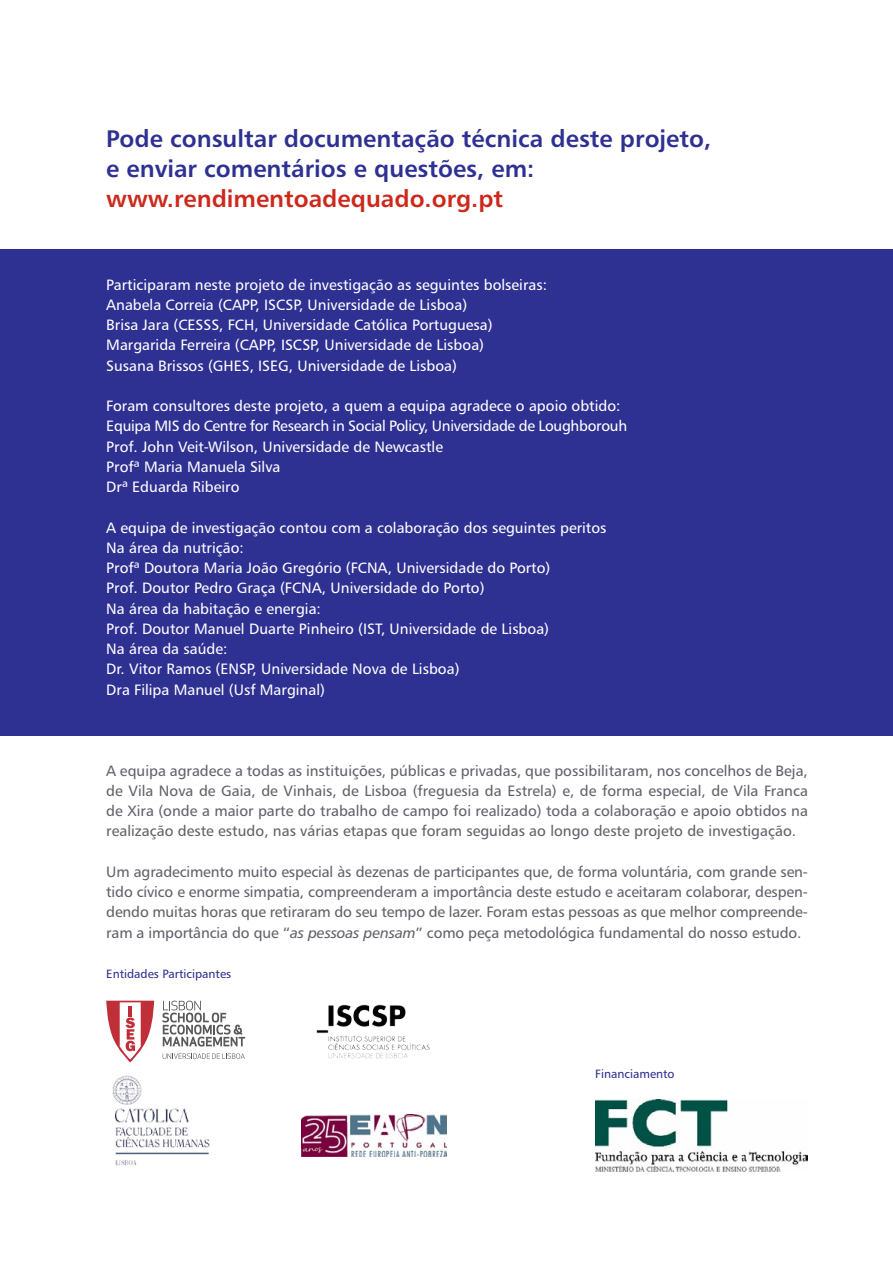
<style>
.page{position:relative;width:893px;height:1263px;background:#fff}
.page>*{position:absolute;margin:0;border:0;box-sizing:border-box;transform-origin:0 0}
.t1{font:24px/30px "Humanist 777 BT Bold B";color:#2e3092}
.t2{font:24px "Humanist 777 BT Bold B";color:#cc291c}
.t3{font:15px/20.2px "Humanist 777 BT Roman B";color:#fff}
.t4{font:15px/20.2px "Humanist 777 BT Roman B";letter-spacing:-.005em;color:#61616b;text-align:justify}
.t5{font:12px "Humanist 777 BT Roman B";color:#2e3092}
.s1{font-family:"Humanist 777 BT Italic B"}
</style>
<div class="page">
<div style="left:0;top:249px;width:893px;height:486px;background:#2e3092"></div>
<img style="left:316px;top:1004px;width:114px;height:55px">
<img style="left:595px;top:1100px;width:213px;height:71px">
<img style="left:301px;top:1114px;width:145px;height:43px">
<svg style="left:163px;top:1053px;width:82px;height:6px"></svg>
<svg style="left:162px;top:1001px;width:83px;height:45px"></svg>
<svg style="left:106px;top:1001px;width:48px;height:61px"></svg>
<img style="left:112px;top:1075px;width:98px;height:91px">
<h1 class="t1" style="left:106px;top:123px;width:606px">Pode consultar documentação técnica deste projeto, e enviar comentários e questões, em:</h1>
<h1 class="t2" style="left:106px;top:183px;width:398px">www.rendimentoadequado.org.pt</h1>
<p class="t3" style="left:106px;top:274px;width:442px">Participaram neste projeto de investigação as seguintes bolseiras:<br>Anabela Correia (CAPP, ISCSP, Universidade de Lisboa)<br>Brisa Jara (CESSS, FCH, Universidade Católica Portuguesa)<br>Margarida Ferreira (CAPP, ISCSP, Universidade de Lisboa)<br>Susana Brissos (GHES, ISEG, Universidade de Lisboa)</p>
<p class="t3" style="left:106px;top:395px;width:522px">Foram consultores deste projeto, a quem a equipa agradece o apoio obtido:<br>Equipa MIS do Centre for Research in Social Policy, Universidade de Loughborouh Prof. John Veit-Wilson, Universidade de Newcastle<br>Profª Maria Manuela Silva<br>Drª Eduarda Ribeiro</p>
<p class="t3" style="left:106px;top:517px;width:502px">A equipa de investigação contou com a colaboração dos seguintes peritos Na área da nutrição:<br>Profª Doutora Maria João Gregório (FCNA, Universidade do Porto)<br>Prof. Doutor Pedro Graça (FCNA, Universidade do Porto)<br>Na área da habitação e energia:<br>Prof. Doutor Manuel Duarte Pinheiro (IST, Universidade de Lisboa)<br>Na área da saúde:<br>Dr. Vitor Ramos (ENSP, Universidade Nova de Lisboa)<br>Dra Filipa Manuel (Usf Marginal)</p>
<p class="t4" style="left:106px;top:760px;width:703px">A equipa agradece a todas as instituições, públicas e privadas, que possibilitaram, nos concelhos de Beja, de Vila Nova de Gaia, de Vinhais, de Lisboa (freguesia da Estrela) e, de forma especial, de Vila Franca de Xira (onde a maior parte do trabalho de campo foi realizado) toda a colaboração e apoio obtidos na realização deste estudo, nas várias etapas que foram seguidas ao longo deste projeto de investigação.</p>
<p class="t4" style="left:106px;top:861px;width:703px">Um agradecimento muito especial às dezenas de participantes que, de forma voluntária, com grande sen&shy;tido cívico e enorme simpatia, compreenderam a importância deste estudo e aceitaram colaborar, despen&shy;dendo muitas horas que retiraram do seu tempo de lazer. Foram estas pessoas as que melhor compreende&shy;ram a importância do que “<span class="s1">as pessoas pensam</span>” como peça metodológica fundamental do nosso estudo.</p>
<p class="t5" style="left:106px;top:966px;width:126px">Entidades Participantes</p>
<p class="t5" style="left:595px;top:1066px;width:81px">Financiamento</p>
</div>
